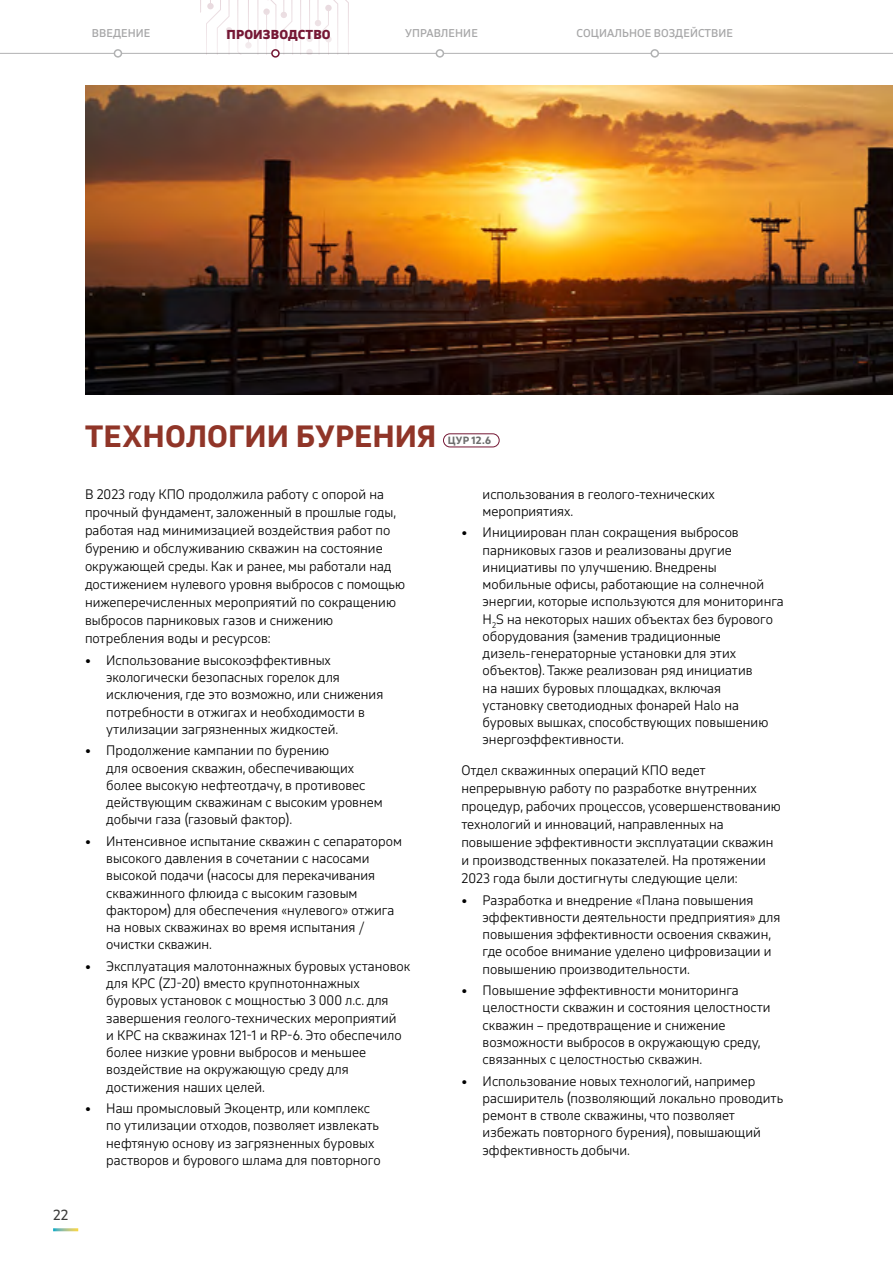
<style>
.page{position:relative;width:893px;height:1263px;background:#fff}
.page>*{position:absolute;margin:0;border:0;box-sizing:border-box;transform-origin:0 0}
.t1{font:800 28.5px "November LCG";letter-spacing:.005em;color:#903528}
.t2{font:13.5px "November LCG";color:#3a3a39}
.t3{font:300 12.75px/17.2px "November LCG";color:#000}
.t4{font:900 12px "November LCG";letter-spacing:.01em;color:#751835}
.t5{font:500 10.5px "November LCG";letter-spacing:.01em;color:#a7a7a8}
.t6{font:800 9.75px "November LCG";color:#6e6e6e}
</style>
<div class="page">
<div style="left:443px;top:433px;width:56px;height:14px;border:1px solid #751835;border-radius:7px"></div>
<img style="left:85px;top:85px;width:808px;height:309px">
<hr style="left:0;top:53px;width:893px;height:1px;background:#b1b2b3">
<div style="left:114px;top:50px;width:7px;height:7px;background:#fff;border-radius:50%"></div>
<div style="left:114px;top:49px;width:8px;height:9px;border:2px solid #b1b2b3;border-radius:50%"></div>
<div style="left:436px;top:50px;width:7px;height:7px;background:#fff;border-radius:50%"></div>
<div style="left:436px;top:49px;width:8px;height:9px;border:2px solid #b1b2b3;border-radius:50%"></div>
<div style="left:651px;top:50px;width:7px;height:7px;background:#fff;border-radius:50%"></div>
<div style="left:650px;top:49px;width:9px;height:9px;border:2px solid #b1b2b3;border-radius:50%"></div>
<svg style="left:200px;top:0;width:150px;height:53px"></svg>
<div style="left:272px;top:50px;width:7px;height:7px;background:#fff;border-radius:50%"></div>
<div style="left:271px;top:49px;width:9px;height:9px;border:2px solid #751835;border-radius:50%"></div>
<p class="t5" style="left:92px;top:25px;width:60px">ВВЕДЕНИЕ</p>
<p class="t4" style="left:227px;top:24px;width:106px">ПРОИЗВОДСТВО</p>
<p class="t5" style="left:405px;top:25px;width:74px">УПРАВЛЕНИЕ</p>
<p class="t5" style="left:577px;top:24px;width:158px">СОЦИАЛЬНОЕ ВОЗДЕЙСТВИЕ</p>
<p class="t2" style="left:53px;top:1204px;width:17px">22</p>
<h1 class="t1" style="left:85px;top:413px;width:353px">ТЕХНОЛОГИИ БУРЕНИЯ</h1>
<p class="t6" style="left:448px;top:433px;width:45px">ЦУР 12.6</p>
<p class="t3" style="left:85px;top:485px;width:322px;line-height:18px">В 2023 году КПО продолжила работу с опорой на прочный фундамент, заложенный в прошлые годы, работая над минимизацией воздействия работ по бурению и обслуживанию скважин на состояние окружающей среды. Как и ранее, мы работали над достижением нулевого уровня выбросов с помощью нижеперечисленных мероприятий по сокращению выбросов парниковых газов и снижению потребления воды и ресурсов:</p>
<p class="t3" style="left:106px;top:651px;width:278px;text-indent:-21px">• Использование высокоэффективных экологически безопасных горелок для исключения, где это возможно, или снижения потребности в отжигах и необходимости в утилизации загрязненных жидкостей.</p>
<p class="t3" style="left:106px;top:742px;width:278px;text-indent:-21px">• Продолжение кампании по бурению<br>для освоения скважин, обеспечивающих более высокую нефтеотдачу, в противовес действующим скважинам с высоким уровнем добычи газа (газовый фактор).</p>
<p class="t3" style="left:106px;top:832px;width:297px;text-indent:-21px">• Интенсивное испытание скважин с сепаратором высокого давления в сочетании с насосами высокой подачи (насосы для перекачивания скважинного флюида с высоким газовым фактором) для обеспечения «нулевого» отжига на новых скважинах во время испытания / очистки скважин.</p>
<p class="t3" style="left:106px;top:957px;width:306px;text-indent:-21px">• Эксплуатация малотоннажных буровых установок для КРС (ZJ-20) вместо крупнотоннажных буровых установок с мощностью 3 000 л.с. для завершения геолого-технических мероприятий<br>и КРС на скважинах 121-1 и RP-6. Это обеспечило более низкие уровни выбросов и меньшее воздействие на окружающую среду для достижения наших целей.</p>
<p class="t3" style="left:106px;top:1099px;width:276px;text-indent:-21px">• Наш промысловый Экоцентр, или комплекс по утилизации отходов, позволяет извлекать нефтяную основу из загрязненных буровых растворов и бурового шлама для повторного</p>
<p class="t3" style="left:483px;top:485px;width:234px">использования в геолого-технических мероприятиях.</p>
<p class="t3" style="left:483px;top:524px;width:303px;text-indent:-21px">• Инициирован план сокращения выбросов парниковых газов и реализованы другие инициативы по улучшению. Внедрены мобильные офисы, работающие на солнечной энергии, которые используются для мониторинга H<sub>2</sub>S на некоторых наших объектах без бурового оборудования (заменив традиционные дизель-генераторные установки для этих объектов). Также реализован ряд инициатив<br>на наших буровых площадках, включая установку светодиодных фонарей Halo на буровых вышках, способствующих повышению энергоэффективности.</p>
<p class="t3" style="left:461px;top:761px;width:321px;line-height:18px">Отдел скважинных операций КПО ведет непрерывную работу по разработке внутренних процедур, рабочих процессов, усовершенствованию технологий и инноваций, направленных на повышение эффективности эксплуатации скважин и производственных показателей. На протяжении 2023 года были достигнуты следующие цели:</p>
<p class="t3" style="left:483px;top:891px;width:299px;text-indent:-21px">• Разработка и внедрение «Плана повышения эффективности деятельности предприятия» для повышения эффективности освоения скважин, где особое внимание уделено цифровизации и повышению производительности.</p>
<p class="t3" style="left:483px;top:981px;width:289px;text-indent:-21px">• Повышение эффективности мониторинга целостности скважин и состояния целостности скважин – предотвращение и снижение возможности выбросов в окружающую среду, связанных с целостностью скважин.</p>
<p class="t3" style="left:483px;top:1072px;width:302px;text-indent:-21px">• Использование новых технологий, например расширитель (позволяющий локально проводить ремонт в стволе скважины, что позволяет избежать повторного бурения), повышающий эффективность добычи.</p>
</div>
